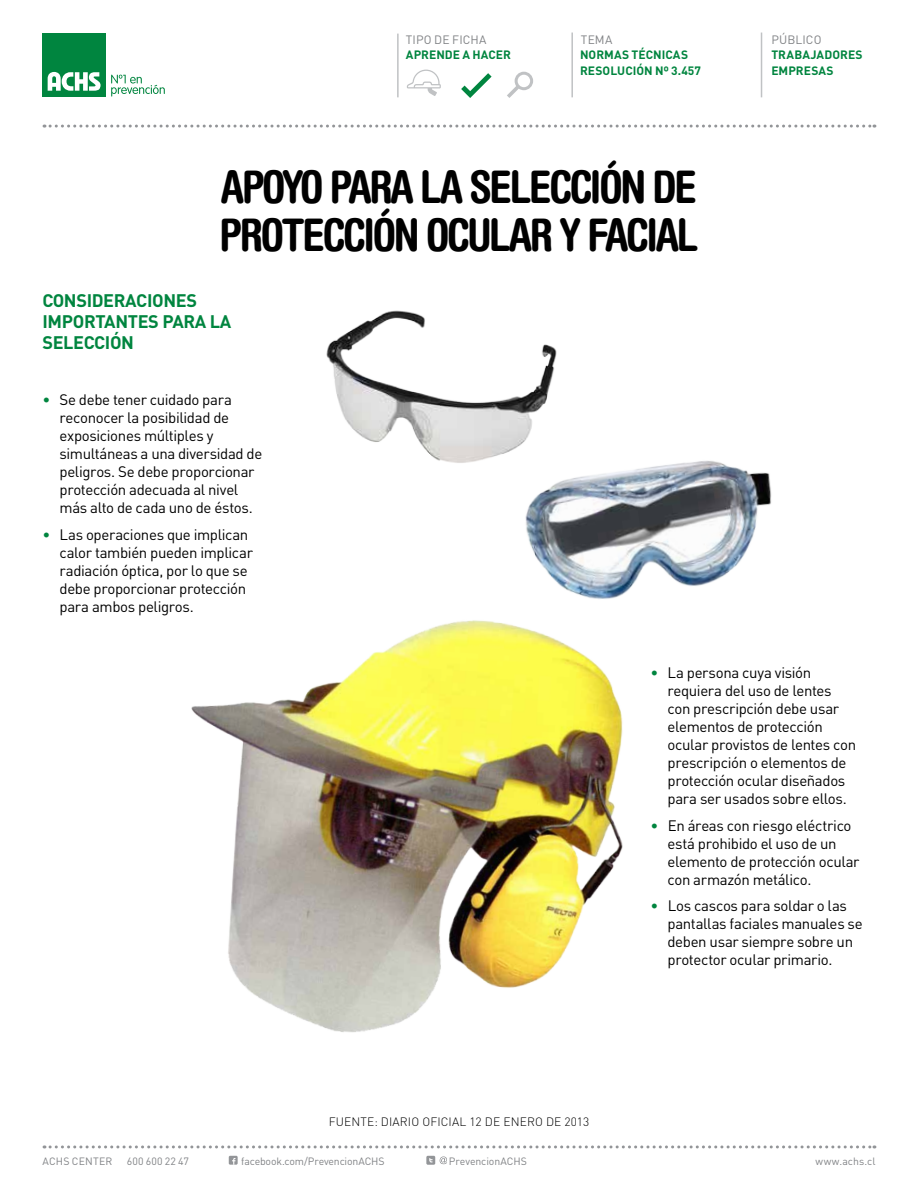
<style>
.page{position:relative;width:918px;height:1188px;background:#fff}
.page>*{position:absolute;margin:0;border:0;box-sizing:border-box;transform-origin:0 0}
.t1{font:700 condensed 45px/48px "Helvetica Rounded LT Std";letter-spacing:-.05em;color:#000}
.t2{font:700 18px/21px "DIN Pro";letter-spacing:-.02em;color:#00853f}
.t3{font:15px/18px "DIN Pro";letter-spacing:-.02em;color:#000}
.t4{font:700 12px/16.5px "DIN Pro";letter-spacing:.005em;color:#00853f}
.t5{font:300 12px "DIN Pro";letter-spacing:.01em;color:#000}
.t6{font:12px "DIN Pro";letter-spacing:.01em;color:#808285}
.t7{font:10.5px "DIN Pro";letter-spacing:-.01em;color:#808285}
.t8{font:10.5px "DIN Pro";letter-spacing:.015em;color:#808285}
.t9{font:10.5px "DIN Pro";letter-spacing:.02em;color:#808285}
.s1{color:#00853f}
</style>
<div class="page">
<svg style="left:44px;top:1145px;width:831px;height:3px"></svg>
<svg style="left:44px;top:125px;width:831px;height:3px"></svg>
<div style="left:43px;top:33px;width:63px;height:63px;background:#00853f"></div>
<svg style="left:48px;top:72px;width:53px;height:19px"></svg>
<svg style="left:111px;top:75px;width:54px;height:22px"></svg>
<hr style="left:571px;top:33px;width:2px;height:64px;background:#c0c2c4">
<hr style="left:397px;top:34px;width:2px;height:63px;background:#c0c2c4">
<hr style="left:761px;top:33px;width:1px;height:64px;background:#c0c2c4">
<svg style="left:407px;top:70px;width:34px;height:26px"></svg>
<svg style="left:461px;top:73px;width:31px;height:25px"></svg>
<svg style="left:507px;top:72px;width:26px;height:26px"></svg>
<img style="left:191px;top:620px;width:432px;height:412px">
<img style="left:326px;top:310px;width:231px;height:153px">
<img style="left:507px;top:434px;width:265px;height:165px">
<svg style="left:440px;top:1157px;width:7px;height:7px"></svg>
<div style="left:229px;top:1156px;width:9px;height:9px;background:#939598"></div>
<svg style="left:232px;top:1158px;width:3px;height:7px"></svg>
<div style="left:426px;top:1156px;width:9px;height:9px;background:#939598"></div>
<svg style="left:429px;top:1158px;width:4px;height:4px"></svg>
<p class="t6" style="left:406px;top:31px;width:82px">tipo de ficha</p>
<p class="t4" style="left:406px;top:46px;width:84px">APRENDE A HACER</p>
<p class="t6" style="left:581px;top:31px;width:33px">TEMA</p>
<p class="t4" style="left:580px;top:46px;width:74px">NORMAS TÉCNICAS<br>RESOLUCIÓN</p>
<p class="t4" style="left:655px;top:62px;width:47px">Nº 3.457</p>
<h1 class="t1" style="left:219px;top:162px;width:481px">APOYO PARA LA SELECCIÓN DE<br>PROTECCIÓN OCULAR Y FACIAL</h1>
<p class="t2" style="left:43px;top:289px;width:190px">CONSIDERACIONES<br>IM PORTANTES PARA LA<br>SELECCIÓN</p>
<p class="t3" style="left:60px;top:390px;width:204px;text-indent:-17px"><span class="s1">•</span> Se debe tener cuidado para reconocer la posibilidad de exposiciones múltiples y simultáneas a una diversidad de peligros. Se debe proporcionar protección adecuada al nivel más alto de cada uno de éstos.</p>
<p class="t3" style="left:60px;top:525px;width:195px;text-indent:-17px"><span class="s1">•</span> Las operaciones que implican calor también pueden implicar radiación óptica, por lo que se debe proporcionar protección para ambos peligros.</p>
<p class="t6" style="left:771px;top:31px;width:38px">PÚBLICO</p>
<p class="t4" style="left:771px;top:46px;width:9px">TRA</p>
<p class="t4" style="left:771px;top:46px;width:64px;text-indent:23px">BAJADORES<br>EM PRESAS</p>
<p class="t5" style="left:329px;top:1114px;width:262px">FUENTE: DIARIO OFICIAL 12 DE ENERO DE 2013</p>
<p class="t3" style="left:667px;top:663px;width:190px;text-indent:-17px"><span class="s1">•</span> La persona cuya visión requiera del uso de lentes con prescripción debe usar elementos de protección ocular provistos de lentes con prescripción o elementos de protección ocular diseñados para ser usados sobre ellos.</p>
<p class="t3" style="left:667px;top:815px;width:194px;text-indent:-17px"><span class="s1">•</span> En áreas con riesgo eléctrico está prohibido el uso de un elemento de protección ocular con armazón metálico.</p>
<p class="t3" style="left:667px;top:896px;width:197px;text-indent:-17px"><span class="s1">•</span> Los cascos para soldar o las pantallas faciales manuales se deben usar siempre sobre un protector ocular primario.</p>
<p class="t7" style="left:241px;top:1154px;width:145px">facebook.com/PrevencionACHS</p>
<p class="t7" style="left:449px;top:1154px;width:80px">PrevencionACHS</p>
<p class="t8" style="left:43px;top:1154px;width:71px">achs center</p>
<p class="t9" style="left:127px;top:1154px;width:64px">600 600 22 47</p>
<p class="t7" style="left:816px;top:1154px;width:61px">www.achs.cl</p>
</div>
